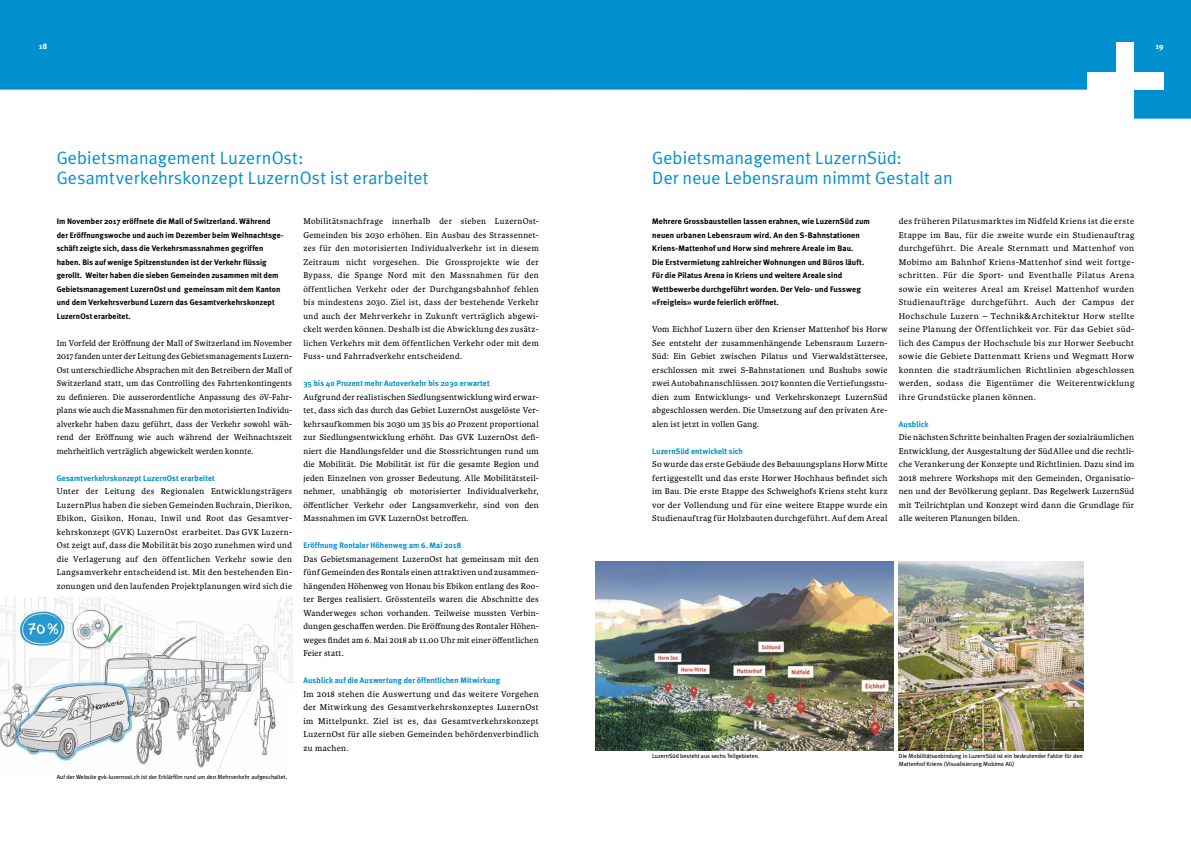
<style>
.page{position:relative;width:1191px;height:842px;background:#fff}
.page>*{position:absolute;margin:0;border:0;box-sizing:border-box;transform-origin:0 0}
.t1{font:18px/20px "Meta";letter-spacing:.01em;color:#0090d0}
.t2{font:9px/13.5px "Karmina Basic";letter-spacing:.03em;color:#000;text-align:justify}
.t3{font:700 8px/13.5px "Meta";letter-spacing:.02em;color:#000}
.t4{font:700 8px "Meta";letter-spacing:.02em;color:#0090d0}
.t5{font:700 8px "Meta";color:#fff}
.t6{font:6px/8px "Meta Plus";color:#000}
</style>
<div class="page">
<img style="left:0;top:598px;width:292px;height:173px">
<svg style="left:0;top:0;width:1191px;height:119px;fill:#0090d0"></svg>
<div style="left:1116px;top:43px;width:18px;height:76px;background:#fff"></div>
<div style="left:1087px;top:72px;width:76px;height:18px;background:#fff"></div>
<img style="left:899px;top:562px;width:185px;height:189px">
<img style="left:595px;top:562px;width:298px;height:189px">
<p class="t5" style="left:39px;top:41px;width:10px">18</p>
<p class="t5" style="left:1155px;top:41px;width:9px">19</p>
<h1 class="t1" style="left:57px;top:148px;width:373px">Gebietsmanagement LuzernOst:<br>Gesamtverkehrskonzept LuzernOst ist erarbeitet</h1>
<p class="t3" style="left:57px;top:215px;width:229px">Im November 2017 eröffnete die Mall of Switzerland. Während der Eröffnungswoche und auch im Dezember beim Weihnachtsge&shy;schäft zeigte sich, dass die Verkehrsmassnahmen gegriffen haben. Bis auf wenige Spitzenstunden ist der Verkehr flüssig gerollt. Weiter haben die sieben Gemeinden zusammen mit dem Gebietsmanagement LuzernOst und gemeinsam mit dem Kanton und dem Verkehrsverbund Luzern das Gesamtverkehrskonzept LuzernOst erarbeitet.</p>
<p class="t2" style="left:57px;top:336px;width:237px">Im Vorfeld der Eröffnung der Mall of Switzerland im November 2017 fanden unter der Leitung des Gebietsmanagements Luzern-Ost unterschiedliche Absprachen mit den Betreibern der Mall of Switzerland statt, um das Controlling des Fahrtenkontingents zu definieren. Die ausserordentliche Anpassung des öV-Fahr&shy;plans wie auch die Massnahmen für den motorisierten Individu&shy;alverkehr haben dazu geführt, dass der Verkehr sowohl wäh&shy;rend der Eröffnung wie auch während der Weihnachtszeit mehrheitlich verträglich abgewickelt werden konnte.</p>
<p class="t4" style="left:57px;top:473px;width:159px">Gesamtverkehrskonzept LuzernOst erarbeitet</p>
<p class="t2" style="left:57px;top:485px;width:237px">Unter der Leitung des Regionalen Entwicklungsträgers LuzernPlus haben die sieben Gemeinden Buchrain, Dierikon, Ebikon, Gisikon, Honau, Inwil und Root das Gesamtver&shy;kehrskonzept (GVK) LuzernOst erarbeitet. Das GVK Luzern-Ost zeigt auf, dass die Mobilität bis 2030 zunehmen wird und die Verlagerung auf den öffentlichen Verkehr sowie den Langsamverkehr entscheidend ist. Mit den bestehenden Ein&shy;zonungen und den laufenden Projektplanungen wird sich die</p>
<p class="t2" style="left:303px;top:215px;width:237px">Mobilitätsnachfrage innerhalb der sieben LuzernOst-Gemeinden bis 2030 erhöhen. Ein Ausbau des Strassennet&shy;zes für den motorisierten Individualverkehr ist in diesem Zeitraum nicht vorgesehen. Die Grossprojekte wie der Bypass, die Spange Nord mit den Massnahmen für den öffentlichen Verkehr oder der Durchgangsbahnhof fehlen bis mindestens 2030. Ziel ist, dass der bestehende Verkehr und auch der Mehrverkehr in Zukunft verträglich abgewi&shy;ckelt werden können. Deshalb ist die Abwicklung des zusätz&shy;lichen Verkehrs mit dem öffentlichen Verkehr oder mit dem Fuss- und Fahrradverkehr entscheidend.</p>
<p class="t4" style="left:303px;top:379px;width:187px">35 bis 40 Prozent mehr Autoverkehr bis 2030 erwartet</p>
<p class="t2" style="left:303px;top:390px;width:237px">Aufgrund der realistischen Siedlungsentwicklung wird erwar&shy;tet, dass sich das durch das Gebiet LuzernOst ausgelöste Ver&shy;kehrsaufkommen bis 2030 um 35 bis 40 Prozent proportional zur Siedlungsentwicklung erhöht. Das GVK LuzernOst defi&shy;niert die Handlungsfelder und die Stossrichtungen rund um die Mobilität. Die Mobilität ist für die gesamte Region und jeden Einzelnen von grosser Bedeutung. Alle Mobilitätsteil&shy;nehmer, unabhängig ob motorisierter Individualverkehr, öffentlicher Verkehr oder Langsamverkehr, sind von den Massnahmen im GVK LuzernOst betroffen.</p>
<p class="t4" style="left:303px;top:541px;width:159px">Eröffnung Rontaler Höhenweg am 6. Mai 2018</p>
<p class="t2" style="left:303px;top:552px;width:237px">Das Gebietsmanagement LuzernOst hat gemeinsam mit den fünf Gemeinden des Rontals einen attraktiven und zusammen&shy;hängenden Höhenweg von Honau bis Ebikon entlang des Roo&shy;ter Berges realisiert. Grösstenteils waren die Abschnitte des Wanderweges schon vorhanden. Teilweise mussten Verbin&shy;dungen geschaffen werden. Die Eröffnung des Rontaler Höhen&shy;weges findet am 6. Mai 2018 ab 11.00 Uhr mit einer öffentlichen Feier statt.</p>
<p class="t4" style="left:303px;top:676px;width:198px">Ausblick auf die Auswertung der öffentlichen Mitwirkung</p>
<p class="t2" style="left:303px;top:687px;width:237px">Im 2018 stehen die Auswertung und das weitere Vorgehen der Mitwirkung des Gesamtverkehrskonzeptes LuzernOst im Mittelpunkt. Ziel ist es, das Gesamtverkehrskonzept LuzernOst für alle sieben Gemeinden behördenverbindlich zu machen.</p>
<p class="t6" style="left:57px;top:773px;width:232px">Auf der Website gvk-luzernost.ch ist der Erklärfilm rund um den Mehrverkehr aufgeschaltet.</p>
<h1 class="t1" style="left:652px;top:148px;width:302px">Gebietsmanagement LuzernSüd:<br>Der neue Lebensraum nimmt Gestalt an</h1>
<p class="t3" style="left:652px;top:215px;width:219px">Mehrere Grossbaustellen lassen erahnen, wie LuzernSüd zum neuen urbanen Lebensraum wird. An den S-Bahnstationen Kriens-Mattenhof und Horw sind mehrere Areale im Bau.<br>Die Erstvermietung zahlreicher Wohnungen und Büros läuft.<br>Für die Pilatus Arena in Kriens und weitere Areale sind Wettbewerbe durchgeführt worden. Der Velo- und Fussweg «Freigleis» wurde feierlich eröffnet.</p>
<p class="t2" style="left:652px;top:323px;width:237px">Vom Eichhof Luzern über den Krienser Mattenhof bis Horw See entsteht der zusammenhängende Lebensraum Luzern-Süd: Ein Gebiet zwischen Pilatus und Vierwaldstättersee, erschlossen mit zwei S-Bahnstationen und Bushubs sowie zwei Autobahnanschlüssen. 2017 konnten die Vertiefungsstu&shy;dien zum Entwicklungs- und Verkehrskonzept LuzernSüd abgeschlossen werden. Die Umsetzung auf den privaten Are&shy;alen ist jetzt in vollen Gang.</p>
<p class="t4" style="left:652px;top:446px;width:92px">LuzernSüd entwickelt sich</p>
<p class="t2" style="left:652px;top:458px;width:237px">So wurde das erste Gebäude des Bebauungsplans Horw Mitte fertiggestellt und das erste Horwer Hochhaus befindet sich im Bau. Die erste Etappe des Schweighofs Kriens steht kurz vor der Vollendung und für eine weitere Etappe wurde ein Studienauftrag für Holzbauten durchgeführt. Auf dem Areal</p>
<p class="t2" style="left:899px;top:215px;width:237px">des früheren Pilatusmarktes im Nidfeld Kriens ist die erste Etappe im Bau, für die zweite wurde ein Studienauftrag durchgeführt. Die Areale Sternmatt und Mattenhof von Mobimo am Bahnhof Kriens-Mattenhof sind weit fortge&shy;schritten. Für die Sport- und Eventhalle Pilatus Arena sowie ein weiteres Areal am Kreisel Mattenhof wurden Studienaufträge durchgeführt. Auch der Campus der Hochschule Luzern – Technik&amp;Architektur Horw stellte seine Planung der Öffentlichkeit vor. Für das Gebiet süd&shy;lich des Campus der Hochschule bis zur Horwer Seebucht sowie die Gebiete Dattenmatt Kriens und Wegmatt Horw konnten die stadträumlichen Richtlinien abgeschlossen werden, sodass die Eigentümer die Weiterentwicklung ihre Grundstücke planen können.</p>
<p class="t4" style="left:899px;top:419px;width:31px">Ausblick</p>
<p class="t2" style="left:899px;top:431px;width:237px">Die nächsten Schritte beinhalten Fragen der sozialräumlichen Entwicklung, der Ausgestaltung der SüdAllee und die rechtli&shy;che Verankerung der Konzepte und Richtlinien. Dazu sind im 2018 mehrere Workshops mit den Gemeinden, Organisatio&shy;nen und der Bevölkerung geplant. Das Regelwerk LuzernSüd mit Teilrichtplan und Konzept wird dann die Grundlage für alle weiteren Planungen bilden.</p>
<p class="t6" style="left:652px;top:752px;width:109px">LuzernSüd besteht aus sechs Teilgebieten.</p>
<p class="t6" style="left:899px;top:752px;width:185px">Die Mobilitätsanbindung in LuzernSüd ist ein bedeutender Faktor für den<br>Mattenhof Kriens (Visualisierung Mobimo AG)</p>
</div>
